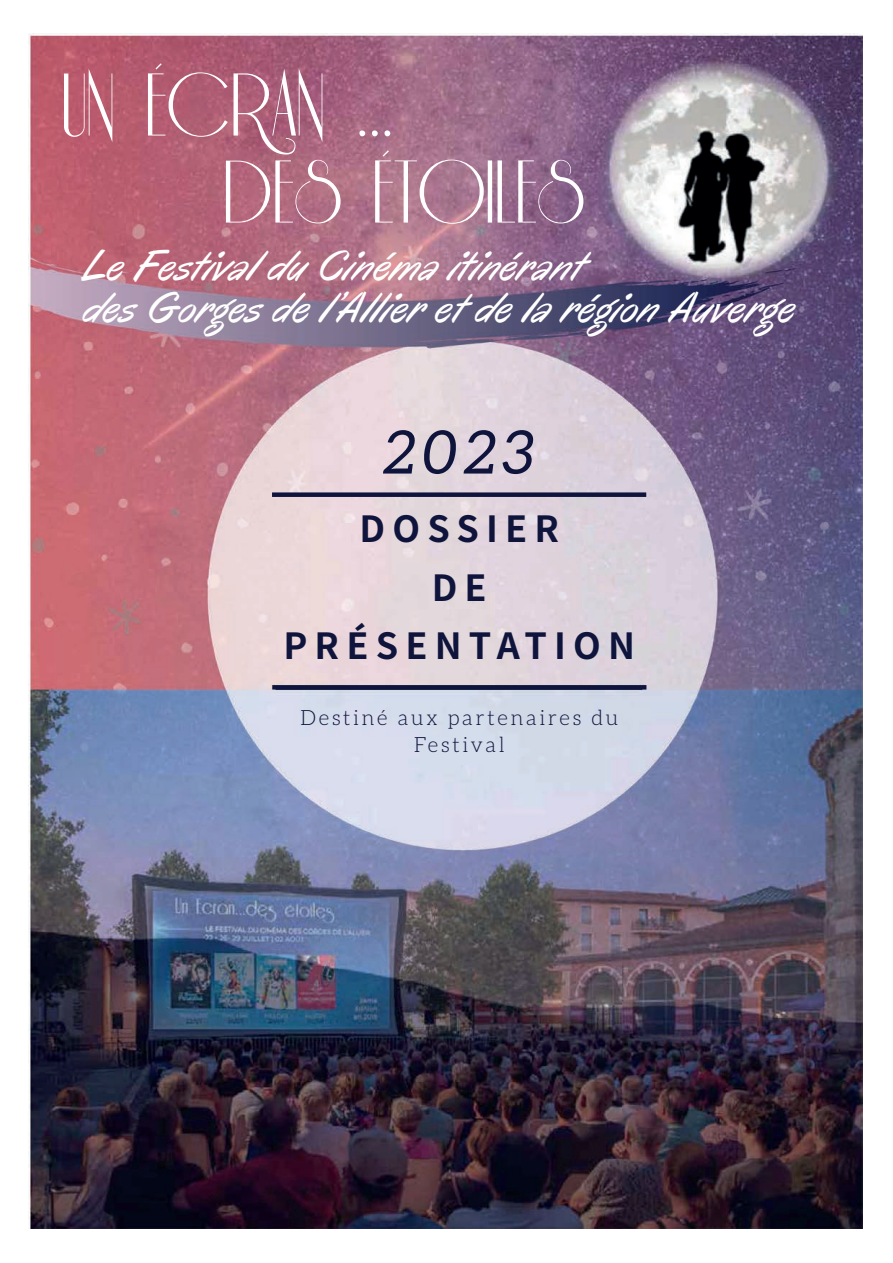
<style>
.page{position:relative;width:893px;height:1263px;background:#fff}
.page>*{position:absolute;margin:0;border:0;box-sizing:border-box;transform-origin:0 0}
.t1{font:italic 60px "Aleo";color:#0e143c}
.t2{font:italic 43.5px/42px "Oregano";color:#fff}
.t3{font:700 36px/58.5px "Source Han Sans CN";letter-spacing:.2em;color:#0e143c;text-align:center}
.t4{font:300 21px/27px "Aleo";letter-spacing:.12em;color:#0e143c;text-align:center}
</style>
<div class="page">
<img style="left:29px;top:33px;width:833px;height:1195px">
<svg style="left:64px;top:63px;width:519px;height:161px;background:#b07389"></svg>
<div style="left:272px;top:492px;width:374px;height:5px;background:#0e143c"></div>
<svg style="left:272px;top:685px;width:374px;height:4px"></svg>
<p class="t2" style="left:85px;top:245px;width:714px">Le Festival du Cinéma itinérant<br>des Gorges de l’Allier et de la région Auverge</p>
<h1 class="t1" style="left:383px;top:418px;width:153px">2023</h1>
<p class="t3" style="left:283px;top:501px;width:353px">DOSSIER<br>DE<br>PRÉSENTATION</p>
<p class="t4" style="left:300px;top:704px;width:320px">Destiné aux partenaires du<br>Festival</p>
</div>
